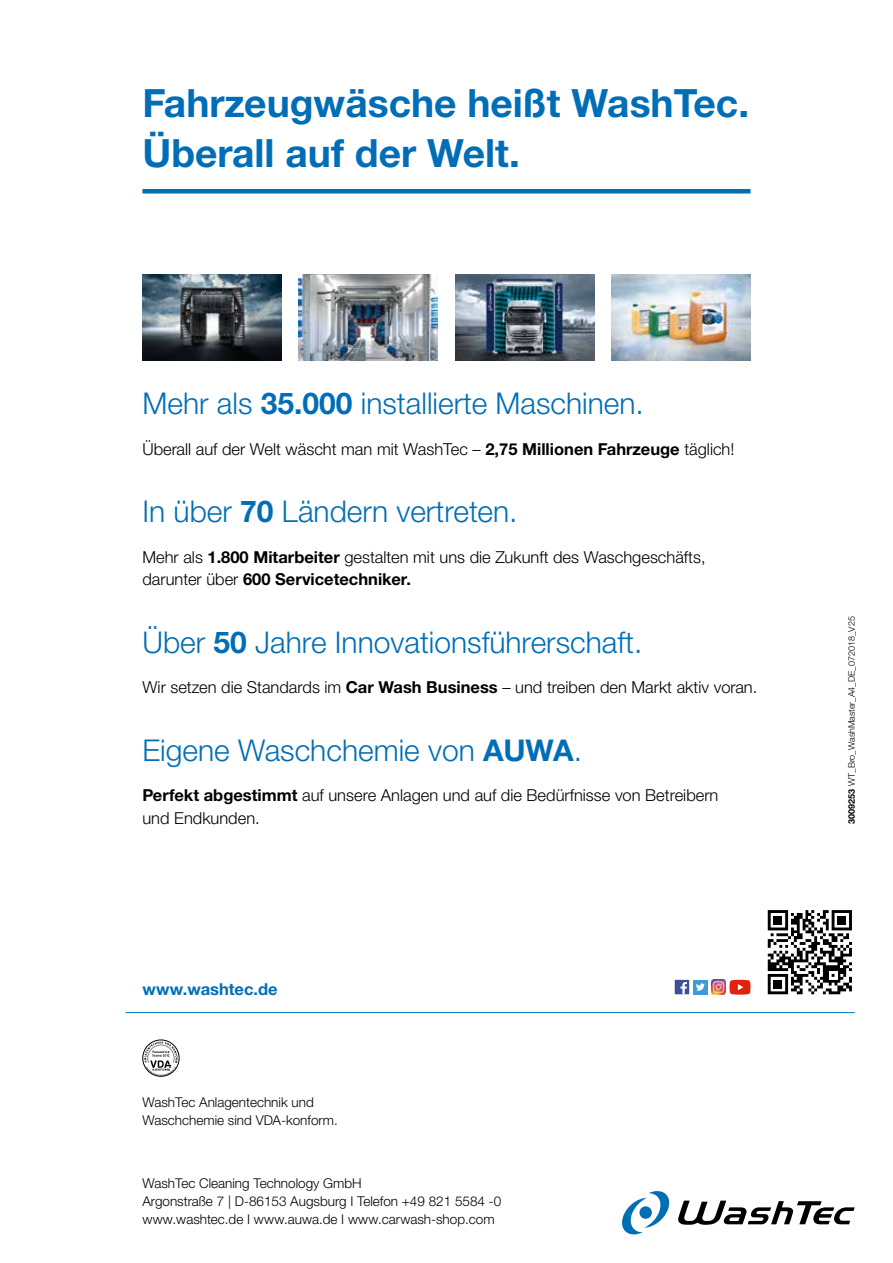
<style>
.page{position:relative;width:893px;height:1263px;background:#fff}
.page>*{position:absolute;margin:0;border:0;box-sizing:border-box;transform-origin:0 0}
.t1{font:700 39px/49.5px "Helvetica Neue LTW1 G";color:#006eb7}
.t2{font:300 30px "Helvetica Neue LTW1 G";color:#006eb7}
.t3{font:300 16.5px/22.5px "Helvetica Neue LTW1 G";color:#000}
.t4{font:700 16.5px "Helvetica Neue LTW1 G";color:#006eb7}
.t5{font:300 13.5px/18px "Helvetica Neue LTW1 G";color:#000}
.t6{font:300 9px "Helvetica Neue LTW1 G";color:#000}
.s1{font-weight:700}
</style>
<div class="page">
<div style="left:143px;top:1040px;width:36px;height:36px;border:1px solid #000;border-radius:50%"></div>
<svg style="left:144px;top:1041px;width:34px;height:35px"></svg>
<div style="left:142px;top:189px;width:608px;height:5px;background:#006eb7"></div>
<hr style="left:125px;top:1012px;width:730px;height:1px;background:#006eb7">
<svg style="left:622px;top:1191px;width:233px;height:43px"></svg>
<img style="left:611px;top:275px;width:139px;height:85px">
<img style="left:299px;top:275px;width:139px;height:85px">
<svg style="left:767px;top:910px;width:74px;height:85px"></svg>
<svg style="left:768px;top:910px;width:84px;height:84px"></svg>
<img style="left:142px;top:274px;width:140px;height:86px">
<img style="left:455px;top:275px;width:139px;height:85px">
<div style="left:675px;top:980px;width:14px;height:14px;background:#3c5194"></div>
<svg style="left:681px;top:982px;width:6px;height:12px"></svg>
<img style="left:711px;top:980px;width:15px;height:14px">
<div style="left:693px;top:980px;width:14px;height:14px;background:#3f9bd6"></div>
<svg style="left:696px;top:983px;width:9px;height:8px"></svg>
<svg style="left:729px;top:980px;width:21px;height:15px"></svg>
<h1 class="t1" style="left:142px;top:78px;width:608px">Fahrzeugwäsche heißt WashTec.<br>Überall auf der Welt.</h1>
<h2 class="t2" style="left:142px;top:385px;width:503px">Mehr als <span class="s1">35.000</span> installierte Maschinen.</h2>
<p class="t3" style="left:142px;top:437px;width:593px">Überall auf der Welt wäscht man mit WashTec – <span class="s1">2,75 Millionen Fahrzeuge</span> täglich!</p>
<h2 class="t2" style="left:142px;top:493px;width:377px">In über <span class="s1">70</span> Ländern vertreten.</h2>
<p class="t3" style="left:142px;top:545px;width:565px">Mehr als <span class="s1">1.800 Mitarbeiter</span> gestalten mit uns die Zukunft des Waschgeschäfts, darunter über <span class="s1">600 Servicetechniker.</span></p>
<h2 class="t2" style="left:142px;top:623px;width:501px">Über <span class="s1">50</span> Jahre Innovationsführerschaft.</h2>
<p class="t3" style="left:142px;top:676px;width:616px">Wir setzen die Standards im <span class="s1">Car Wash Business</span> – und treiben den Markt aktiv voran.</p>
<h2 class="t2" style="left:142px;top:731px;width:441px">Eigene Waschchemie von <span class="s1">AUWA</span>.</h2>
<p class="t3" style="left:142px;top:784px;width:577px"><span class="s1">Perfekt abgestimmt</span> auf unsere Anlagen und auf die Bedürfnisse von Betreibern und Endkunden.</p>
<p class="t4" style="left:142px;top:978px;width:137px">www.washtec.de</p>
<p class="t5" style="left:142px;top:1093px;width:197px">WashTec Anlagentechnik und<br>Waschchemie sind VDA-konform.</p>
<p class="t5" style="left:142px;top:1174px;width:360px">WashTec Cleaning Technology GmbH<br>Argonstraße 7 | D-86153 Augsburg I Telefon +49 821 5584 -0 www.washtec.de I www.auwa.de I www.carwash-shop.com</p>
<p class="t6" style="left:846px;top:824px;width:209px;rotate:-90deg"><span class="s1">3009253</span> WT_Bro_WashMaster_A4_DE_072018_V25</p>
</div>
